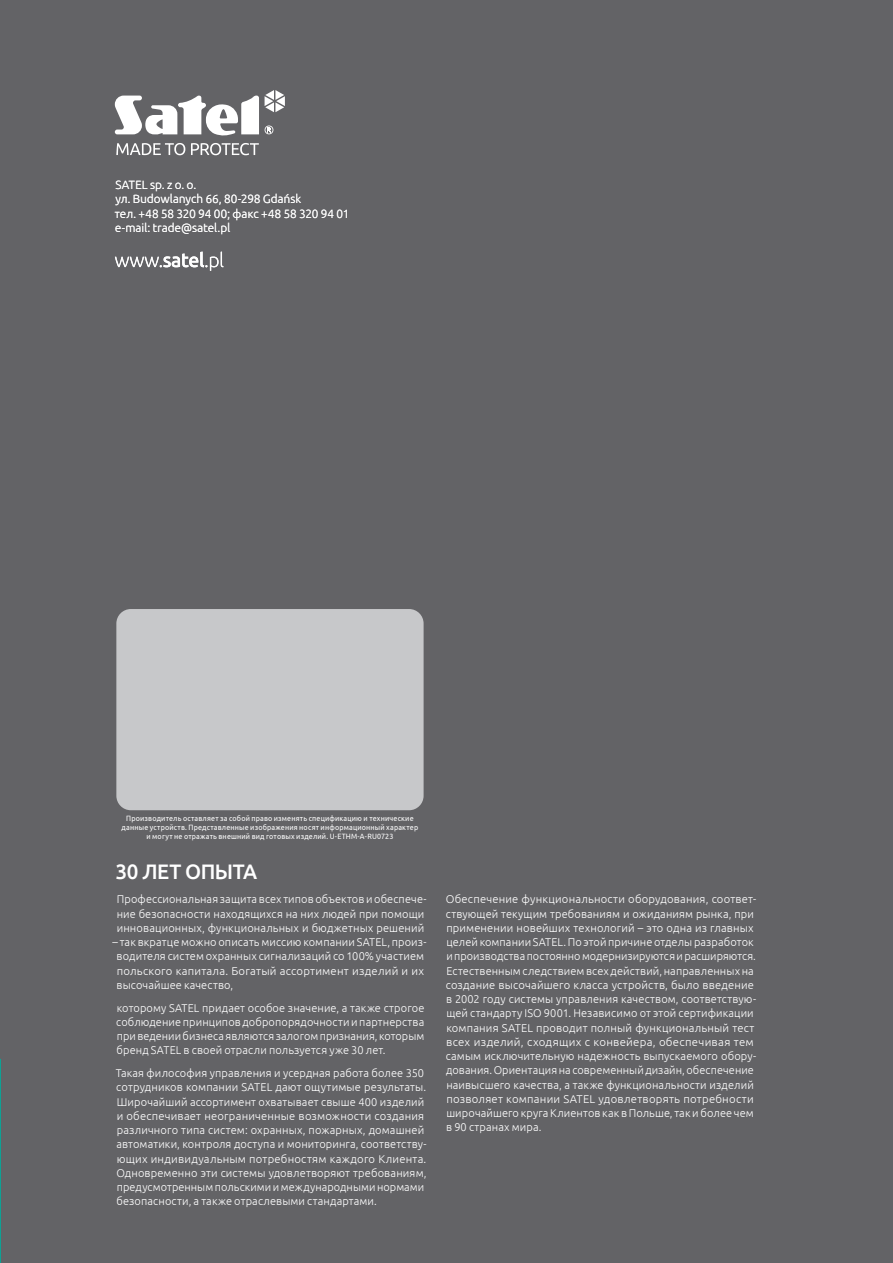
<style>
.page{position:relative;width:893px;height:1263px;background:#636366}
.page>*{position:absolute;margin:0;border:0;box-sizing:border-box;transform-origin:0 0}
.t1{font:500 21px "Ubuntu";letter-spacing:-.025em;color:#fff}
.t2{font:300 12px/14.4px "Ubuntu";color:#fff}
.t3{font:300 11.25px/14.2px "Ubuntu";letter-spacing:.01em;color:#fff}
.t4{font:7.65px/9.1px "Ubuntu";letter-spacing:.025em;color:#fff;text-align:center;scale:.93 1}
</style>
<div class="page">
<svg style="left:115px;top:95px;width:144px;height:41px"></svg>
<svg style="left:265px;top:90px;width:20px;height:22px"></svg>
<svg style="left:265px;top:125px;width:8px;height:9px"></svg>
<svg style="left:116px;top:143px;width:69px;height:12px"></svg>
<svg style="left:191px;top:143px;width:68px;height:12px"></svg>
<div style="left:116px;top:609px;width:308px;height:201px;background:#c7c8ca;border-radius:14px"></div>
<svg style="left:0;top:1059px;width:1px;height:204px"></svg>
<svg style="left:115px;top:252px;width:109px;height:19px"></svg>
<p class="t2" style="left:115px;top:177px;width:236px">SATEL sp. z o. o.<br>ул. Budowlanych 66, 80-298 Gdańsk<br>тел. +48 58 320 94 00; факс +48 58 320 94 01 e-mail: trade@satel.pl</p>
<p class="t4" style="left:122px;top:813px;width:320px">Производитель оставляет за собой право изменять спецификацию и технические данные устройств. Представленные изображения носят информационный характер и могут не отражать внешний вид готовых изделий. U-ETHM-A-RU0723</p>
<h1 class="t1" style="left:116px;top:859px;width:143px">30 ЛЕТ ОПЫТА</h1>
<p class="t3" style="left:117px;top:892px;width:311px">Профессиональная защита всех типов объектов и обеспече&shy;ние безопасности находящихся на них людей при помощи инновационных, функциональных и бюджетных решений</p>
<p class="t3" style="left:117px;top:935px;width:311px;text-indent:-4px">– так вкратце можно описать миссию компании SATEL, произ&shy;водителя систем охранных сигнализаций со 100% участием польского капитала. Богатый ассортимент изделий и их высочайшее качество,</p>
<p class="t3" style="left:116px;top:1000px;width:310px;text-align:justify">которому SATEL придает особое значение, а также строгое соблюдение принципов добропорядочности и партнерства при ведении бизнеса являются залогом признания, которым бренд SATEL в своей отрасли пользуется уже 30 лет.</p>
<p class="t3" style="left:116px;top:1066px;width:312px">Такая философия управления и усердная работа более 350 сотрудников компании SATEL дают ощутимые результаты.<br>Широчайший ассортимент охватывает свыше 400 изделий и обеспечивает неограниченные возможности создания различного типа систем: охранных, пожарных, домашней автоматики, контроля доступа и мониторинга, соответству&shy;ющих индивидуальным потребностям каждого Клиента.<br>Одновременно эти системы удовлетворяют требованиям, предусмотренным польскими и международными нормами безопасности, а также отраслевыми стандартами.</p>
<p class="t3" style="left:446px;top:892px;width:312px">Обеспечение функциональности оборудования, соответ&shy;ствующей текущим требованиям и ожиданиям рынка, при применении новейших технологий – это одна из главных целей компании SATEL. По этой причине отделы разработок и производства постоянно модернизируются и расширяются.<br>Естественным следствием всех действий, направленных на создание высочайшего класса устройств, было введение в 2002 году системы управления качеством, соответствую&shy;щей стандарту ISO 9001. Независимо от этой сертификации компания SATEL проводит полный функциональный тест всех изделий, сходящих с конвейера, обеспечивая тем самым исключительную надежность выпускаемого обору&shy;дования. Ориентация на современный дизайн, обеспечение наивысшего качества, а также функциональности изделий позволяет компании SATEL удовлетворять потребности широчайшего круга Клиентов как в Польше, так и более чем в 90 странах мира.</p>
</div>
